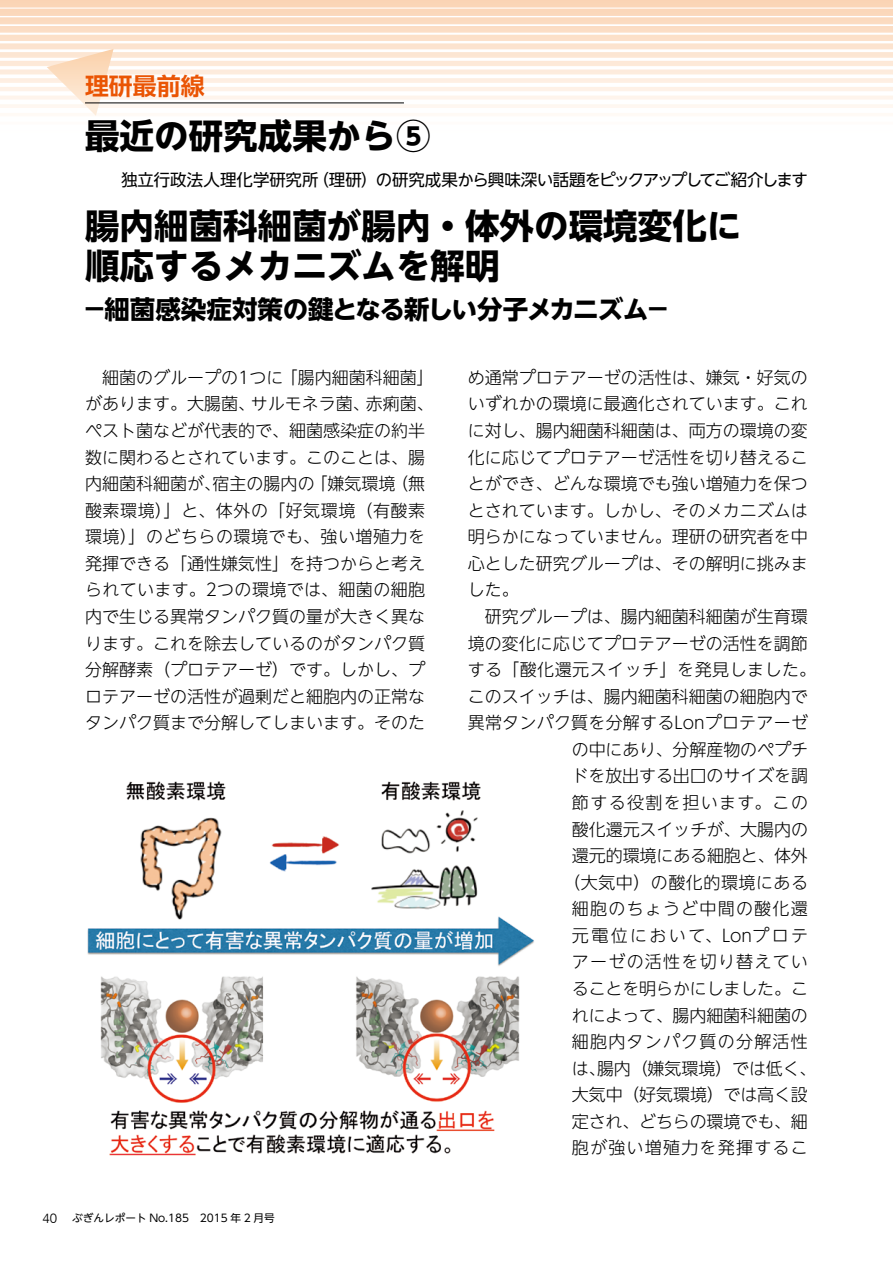
<style>
.page{position:relative;width:893px;height:1263px;background:#fff}
.page>*{position:absolute;margin:0;border:0;box-sizing:border-box;transform-origin:0 0}
.t1{font:700 34.5px/41px "UD Shin Go NT Pro";color:#000}
.t2{font:700 25.5px "UD Shin Go NT Pro";letter-spacing:-.015em;color:#000}
.t3{font:700 23.85px "UD Shin Go NT Pro De";color:#ea5504}
.t4{font:300 16.95px/26.5px "UD Shin Go NT Pro";color:#000}
.t5{font:300 16.95px "UD Shin Go NT Pro";letter-spacing:.075em;color:#000}
.t6{font:300 16.95px "UD Shin Go NT Pro";letter-spacing:.03em;color:#000}
.t7{font:300 16.95px "UD Shin Go NT Pro";letter-spacing:.14em;color:#000}
.t8{font:300 16.95px "UD Shin Go NT Pro";letter-spacing:.08em;color:#000}
.t9{font:16.5px "UD Shin Go NT Pro";letter-spacing:-.015em;color:#000}
.t10{font:10.65px "UD Shin Go NT Pro";color:#000}
.s1{font-family:"Swiss 721 BT";font-weight:300;font-size:13.8px}
</style>
<div class="page">
<svg style="left:0;top:0;width:892px;height:108px;background:#fce4d0"></svg>
<hr style="left:0;top:8px;width:893px;height:1px;background:#fff">
<hr style="left:0;top:16px;width:893px;height:1px;background:#fff">
<hr style="left:0;top:24px;width:893px;height:2px;background:#fff">
<hr style="left:0;top:33px;width:893px;height:2px;background:#fff">
<hr style="left:0;top:41px;width:893px;height:2px;background:#fff">
<hr style="left:0;top:49px;width:893px;height:3px;background:#fff">
<hr style="left:0;top:58px;width:893px;height:3px;background:#fff">
<svg style="left:0;top:66px;width:892px;height:4px"></svg>
<svg style="left:0;top:74px;width:892px;height:4px"></svg>
<hr style="left:0;top:83px;width:893px;height:4px;background:#fff">
<div style="left:0;top:91px;width:893px;height:5px;background:#fff"></div>
<hr style="left:0;top:100px;width:893px;height:4px;background:#fff">
<svg style="left:892px;top:0;width:1px;height:58px"></svg>
<svg style="left:892px;top:61px;width:1px;height:47px"></svg>
<img style="left:87px;top:781px;width:447px;height:375px">
<svg style="left:47px;top:49px;width:67px;height:67px"></svg>
<hr style="left:85px;top:103px;width:319px;height:1px;background:#000">
<h3 class="t3" style="left:85px;top:67px;width:121px">理研最前線</h3>
<h1 class="t1" style="left:85px;top:114px;width:347px">最近の研究成果から⑤</h1>
<p class="t9" style="left:121px;top:166px;width:688px">独立行政法人理化学研究所（理研）の研究成果から興味深い話題をピックアップしてご紹介します</p>
<h1 class="t1" style="left:85px;top:204px;width:658px">腸内細菌科細菌が腸内・体外の環境変化に順応するメカニズムを解明</h1>
<h2 class="t2" style="left:82px;top:288px;width:590px">－細菌感染症対策の鍵となる新しい分子メカニズム－</h2>
<p class="t4" style="left:85px;top:364px;width:350px">　細菌のグループの1つに「腸内細菌科細菌」があります。大腸菌、サルモネラ菌、赤痢菌、ペスト菌などが代表的で、細菌感染症の約半数に関わるとされています。このことは、腸内細菌科細菌が、宿主の腸内の「嫌気環境（無酸素環境）」と、体外の「好気環境（有酸素環境）」のどちらの環境でも、強い増殖力を発揮できる「通性嫌気性」を持つからと考えられています。2つの環境では、細菌の細胞内で生じる異常タンパク質の量が大きく異なります。これを除去しているのがタンパク質分解酵素（プロテアーゼ）です。しかし、プロテアーゼの活性が過剰だと細胞内の正常なタンパク質まで分解してしまいます。そのた</p>
<p class="t4" style="left:468px;top:363px;width:342px">め通常プロテアーゼの活性は、嫌気・好気の</p>
<p class="t4" style="left:468px;top:390px;width:342px">いずれかの環境に最適化されています。これ</p>
<p class="t4" style="left:468px;top:417px;width:342px">に対し、腸内細菌科細菌は、両方の環境の変</p>
<p class="t4" style="left:468px;top:443px;width:342px">化に応じてプロテアーゼ活性を切り替えるこ</p>
<p class="t4" style="left:468px;top:470px;width:342px">とができ、どんな環境でも強い増殖力を保つ</p>
<p class="t4" style="left:468px;top:496px;width:342px">とされています。しかし、そのメカニズムは</p>
<p class="t4" style="left:468px;top:523px;width:342px">明らかになっていません。理研の研究者を中</p>
<p class="t4" style="left:468px;top:549px;width:342px">心とした研究グループは、その解明に挑みま</p>
<p class="t4" style="left:468px;top:576px;width:53px">した。</p>
<p class="t4" style="left:468px;top:603px;width:342px">　研究グループは、腸内細菌科細菌が生育環</p>
<p class="t4" style="left:468px;top:629px;width:342px">境の変化に応じてプロテアーゼの活性を調節</p>
<p class="t6" style="left:468px;top:656px;width:350px">する「酸化還元スイッチ」を発見しました。</p>
<p class="t4" style="left:468px;top:682px;width:342px">このスイッチは、腸内細菌科細菌の細胞内で</p>
<p class="t4" style="left:468px;top:709px;width:342px">異常タンパク質を分解するLonプロテアーゼ</p>
<p class="t4" style="left:572px;top:735px;width:238px">の中にあり、分解産物のペプチ</p>
<p class="t4" style="left:572px;top:762px;width:238px">ドを放出する出口のサイズを調</p>
<p class="t8" style="left:572px;top:789px;width:238px">節する役割を担います。この</p>
<p class="t4" style="left:572px;top:815px;width:238px">酸化還元スイッチが、大腸内の</p>
<p class="t4" style="left:572px;top:842px;width:238px">還元的環境にある細胞と、体外</p>
<p class="t6" style="left:563px;top:868px;width:246px">（大気中）の酸化的環境にある</p>
<p class="t5" style="left:572px;top:895px;width:238px">細胞のちょうど中間の酸化還</p>
<p class="t7" style="left:572px;top:922px;width:238px">元電位において、Lonプロテ</p>
<p class="t5" style="left:572px;top:948px;width:238px">アーゼの活性を切り替えてい</p>
<p class="t4" style="left:572px;top:974px;width:238px">ることを明らかにしました。こ</p>
<p class="t4" style="left:572px;top:1001px;width:238px">れによって、腸内細菌科細菌の</p>
<p class="t5" style="left:572px;top:1028px;width:238px">細胞内タンパク質の分解活性</p>
<p class="t4" style="left:572px;top:1054px;width:246px">は、腸内（嫌気環境）では低く、</p>
<p class="t4" style="left:572px;top:1081px;width:238px">大気中（好気環境）では高く設</p>
<p class="t4" style="left:572px;top:1107px;width:238px">定され、どちらの環境でも、細</p>
<p class="t5" style="left:572px;top:1134px;width:237px">胞が強い増殖力を発揮するこ</p>
<p class="t10" style="left:43px;top:1210px;width:234px"><span class="s1">40</span> ぶぎんレポート No.185　2015 年 2 月号</p>
</div>
